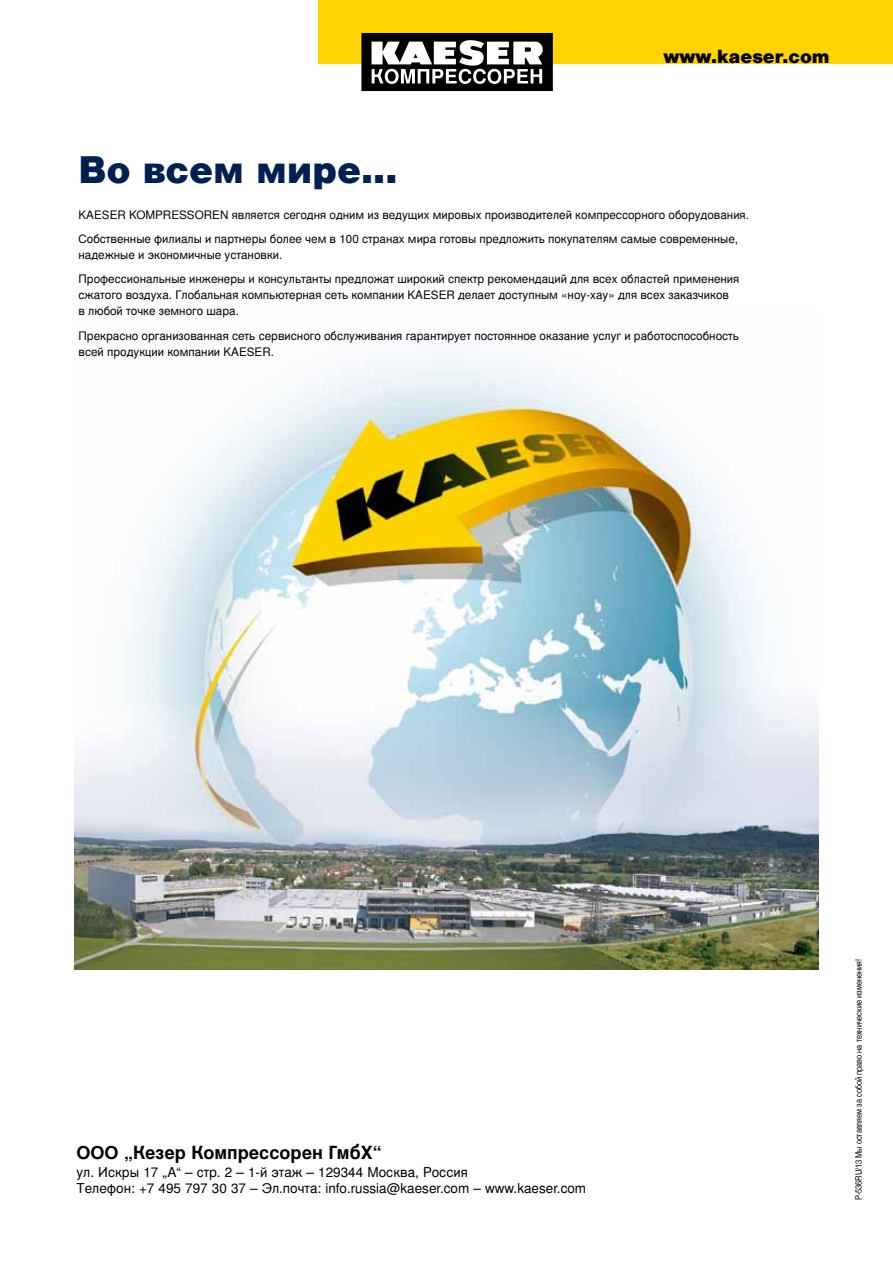
<style>
.page{position:relative;width:893px;height:1263px;background:#fff}
.page>*{position:absolute;margin:0;border:0;box-sizing:border-box;transform-origin:0 0}
.t1{font:900 36.45px "Nimbus San L";color:#002052}
.t2{font:700 18px "Nimbus San L";color:#000}
.t3{font:900 18px "Nimbus San L";color:#000}
.t4{font:13.5px/16.2px "Nimbus San L";color:#000}
.t5{font:11.7px/24.3px "Nimbus San L";color:#000}
.t6{font:9px "Nimbus San L Reg Con";color:#000}
</style>
<div class="page">
<img style="left:74px;top:350px;width:745px;height:619px">
<div style="left:319px;top:0;width:574px;height:64px;background:#ffd400"></div>
<svg style="left:361px;top:33px;width:192px;height:58px;background:#5e5e5e"></svg>
<h2 class="t3" style="left:663px;top:45px;width:168px">www.kaeser.com</h2>
<h1 class="t1" style="left:79px;top:146px;width:320px">Во всем мире...</h1>
<p class="t5" style="left:79px;top:203px;width:672px">KAESER KOMPRESSOREN является сегодня одним из ведущих мировых производителей компрессорного оборудования.<br>Собственные филиалы и партнеры более чем в 100 странах мира готовы предложить покупателям самые современные,</p>
<p class="t5" style="left:79px;top:243px;width:662px">надежные и экономичные установки.<br>Профессиональные инженеры и консультанты предложат широкий спектр рекомендаций для всех областей применения</p>
<p class="t5" style="left:79px;top:287px;width:652px;line-height:16px">сжатого воздуха. Глобальная компьютерная сеть компании KAESER делает доступным «ноу-хау» для всех заказчиков в любой точке земного шара.</p>
<p class="t5" style="left:79px;top:328px;width:662px;line-height:16px">Прекрасно организованная сеть сервисного обслуживания гарантирует постоянное оказание услуг и работоспособность всей продукции компании KAESER.</p>
<h2 class="t2" style="left:77px;top:1141px;width:307px">OOO „Кезер Компрессорен ГмбХ“</h2>
<p class="t4" style="left:77px;top:1164px;width:511px">ул. Искры 17 „A“ – стр. 2 – 1-й этаж – 129344 Москва, Россия<br>Телефон: +7 495 797 30 37 – Эл.почта: info.russia@kaeser.com – www.kaeser.com</p>
<p class="t6" style="left:853px;top:1200px;width:243px;rotate:-90deg">P-536RU/13 Мы оставляем за собой право на технические изменения!</p>
</div>
